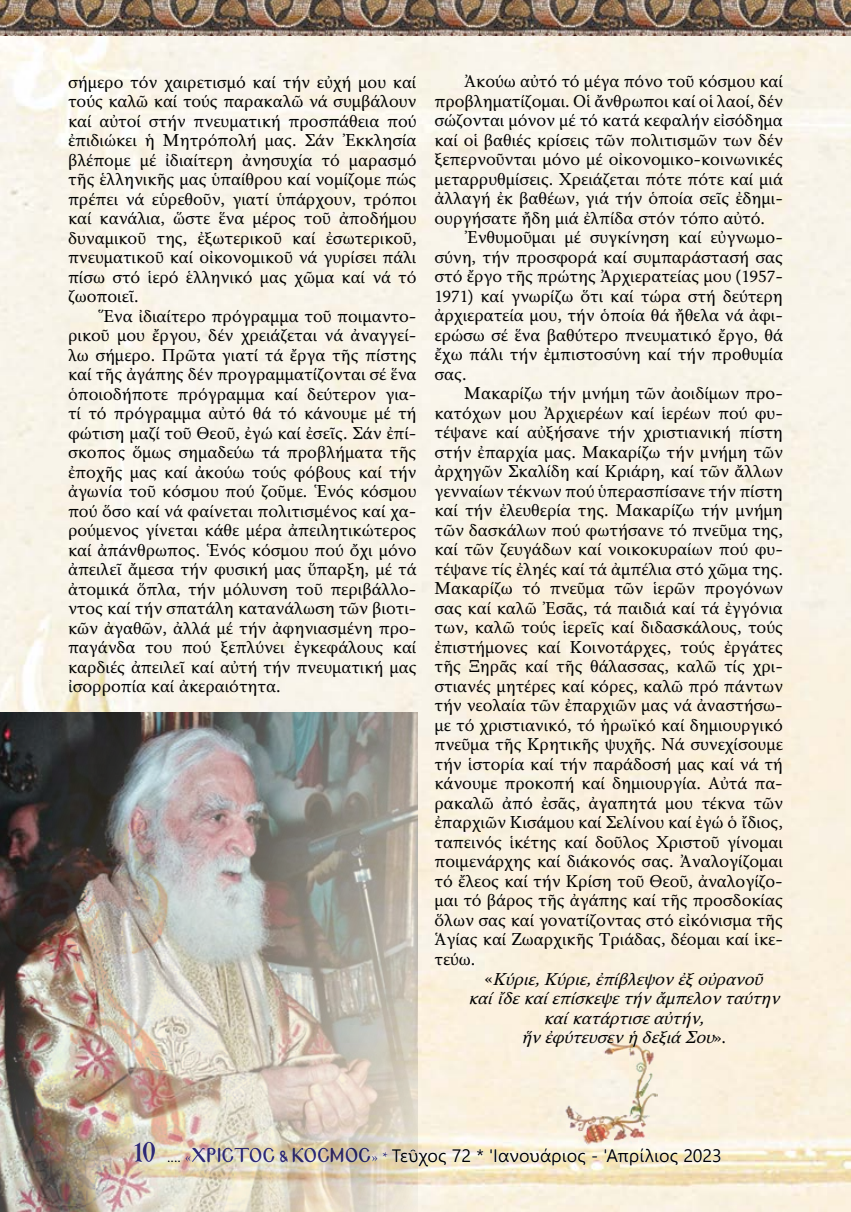
<style>
.page{position:relative;width:851px;height:1212px;background:#fff}
.page>*{position:absolute;margin:0;border:0;box-sizing:border-box;transform-origin:0 0}
.t1{font:18px/19.5px "GFS Elpis";color:#000;text-align:justify}
.t2{font:italic 18px "GFS Elpis";color:#000}
.t3{font:18px "Segoe UI";color:#000}
.s1{font-style:normal}
.s2{font-family:"Ag Symeon UC";font-size:30px;color:#2e2973}
.s3{font-family:"Minion Pro";font-size:15px}
.s4{font-family:"Minion Pro";font-size:15px;color:#2e2973}
.s5{font-family:"Mg Byzantine UC Pol Normal";font-size:17.55px;color:#2e2973}
</style>
<div class="page">
<img style="left:0;top:36px;width:850px;height:1176px">
<img style="left:0;top:0;width:850px;height:36px">
<img style="left:0;top:713px;width:417px;height:499px">
<img style="left:560px;top:1035px;width:97px;height:111px">
<p class="t1" style="left:68px;top:72px;width:350px">σήμερο τόν χαιρετισμό καί τήν εὐχή μου καί τούς καλῶ καί τούς παρακαλῶ νά συμβάλουν καί αὐτοί στήν πνευματική προσπάθεια πού ἐπιδιώκει ἡ Μητρόπολή μας. Σάν Ἐκκλησία βλέπομε μέ ἰδιαίτερη ἀνησυχία τό μαρασμό τῆς ἑλληνικῆς μας ὑπαίθρου καί νομίζομε πώς πρέπει νά εὑρεθοῦν, γιατί ὑπάρχουν, τρόποι καί κανάλια, ὥστε ἕνα μέρος τοῦ ἀποδήμου δυναμικοῦ της, ἐξωτερικοῦ καί ἐσωτερικοῦ, πνευματικοῦ καί οἰκονομικοῦ νά γυρίσει πάλι πίσω στό ἱερό ἑλληνικό μας χῶμα καί νά τό ζωοποιεῖ.</p>
<p class="t1" style="left:68px;top:306px;width:350px;text-indent:30px">Ἕνα ἰδιαίτερο πρόγραμμα τοῦ ποιμαντο&shy;ρικοῦ μου ἔργου, δέν χρειάζεται νά ἀναγγεί&shy;λω σήμερο. Πρῶτα γιατί τά ἔργα τῆς πίστης καί τῆς ἀγάπης δέν προγραμματίζονται σέ ἕνα ὁποιοδήποτε πρόγραμμα καί δεύτερον για&shy;τί τό πρόγραμμα αὐτό θά τό κάνουμε μέ τή φώτιση μαζί τοῦ Θεοῦ, ἐγώ καί ἐσεῖς. Σάν ἐπί&shy;σκοπος ὅμως σημαδεύω τά προβλήματα τῆς ἐποχῆς μας καί ἀκούω τούς φόβους καί τήν ἀγωνία τοῦ κόσμου πού ζοῦμε. Ἑνός κόσμου πού ὅσο καί νά φαίνεται πολιτισμένος καί χα&shy;ρούμενος γίνεται κάθε μέρα ἀπειλητικώτερος καί ἀπάνθρωπος. Ἑνός κόσμου πού ὄχι μόνο ἀπειλεῖ ἄμεσα τήν φυσική μας ὕπαρξη, μέ τά ἀτομικά ὅπλα, τήν μόλυνση τοῦ περιβάλλο&shy;ντος καί τήν σπατάλη κατανάλωση τῶν βιοτι&shy;κῶν ἀγαθῶν, ἀλλά μέ τήν ἀφηνιασμένη προ&shy;παγάνδα του πού ξεπλύνει ἐγκεφάλους καί καρδιές ἀπειλεῖ καί αὐτή τήν πνευματική μας ἰσορροπία καί ἀκεραιότητα.</p>
<p class="t1" style="left:464px;top:72px;width:320px">Ἀκούω αὐτό τό μέγα πόνο τοῦ κόσμου καί</p>
<p class="t1" style="left:434px;top:91px;width:350px">προβληματίζομαι. Οἱ ἄνθρωποι καί οἱ λαοί, δέν</p>
<p class="t1" style="left:434px;top:111px;width:350px">σώζονται μόνον μέ τό κατά κεφαλήν εἰσόδημα</p>
<p class="t1" style="left:434px;top:130px;width:350px">καί οἱ βαθιές κρίσεις τῶν πολιτισμῶν των δέν</p>
<p class="t1" style="left:434px;top:150px;width:350px">ξεπερνοῦνται μόνο μέ οἰκονομικο-κοινωνικές</p>
<p class="t1" style="left:434px;top:169px;width:350px">μεταρρυθμίσεις. Χρειάζεται πότε πότε καί μιά</p>
<p class="t1" style="left:434px;top:189px;width:350px">ἀλλαγή ἐκ βαθέων, γιά τήν ὁποία σεῖς ἐδημι-</p>
<p class="t1" style="left:434px;top:208px;width:332px">ουργήσατε ἤδη μιά ἐλπίδα στόν τόπο αὐτό.</p>
<p class="t1" style="left:464px;top:228px;width:320px">Ἐνθυμοῦμαι μέ συγκίνηση καί εὐγνωμο-</p>
<p class="t1" style="left:434px;top:247px;width:350px">σύνη, τήν προσφορά καί συμπαράστασή σας</p>
<p class="t1" style="left:434px;top:267px;width:350px">στό ἔργο τῆς πρώτης Ἀρχιερατείας μου (1957-</p>
<p class="t1" style="left:434px;top:286px;width:350px">1971) καί γνωρίζω ὅτι καί τώρα στή δεύτερη</p>
<p class="t1" style="left:434px;top:306px;width:350px">ἀρχιερατεία μου, τήν ὁποία θά ἤθελα νά ἀφι-</p>
<p class="t1" style="left:434px;top:325px;width:350px">ερώσω σέ ἕνα βαθύτερο πνευματικό ἔργο, θά</p>
<p class="t1" style="left:434px;top:345px;width:350px">ἔχω πάλι τήν ἐμπιστοσύνη καί τήν προθυμία</p>
<p class="t1" style="left:434px;top:364px;width:34px">σας.</p>
<p class="t1" style="left:464px;top:384px;width:320px">Μακαρίζω τήν μνήμη τῶν ἀοιδίμων προ-</p>
<p class="t1" style="left:434px;top:403px;width:350px">κατόχων μου Ἀρχιερέων καί ἱερέων πού φυ-</p>
<p class="t1" style="left:434px;top:423px;width:350px">τέψανε καί αὐξήσανε τήν χριστιανική πίστη</p>
<p class="t1" style="left:434px;top:442px;width:350px">στήν ἐπαρχία μας. Μακαρίζω τήν μνήμη τῶν</p>
<p class="t1" style="left:434px;top:462px;width:350px">ἀρχηγῶν Σκαλίδη καί Κριάρη, καί τῶν ἄλλων</p>
<p class="t1" style="left:434px;top:481px;width:350px">γενναίων τέκνων πού ὑπερασπίσανε τήν πίστη</p>
<p class="t1" style="left:434px;top:501px;width:350px">καί τήν ἐλευθερία της. Μακαρίζω τήν μνήμη</p>
<p class="t1" style="left:434px;top:520px;width:350px">τῶν δασκάλων πού φωτήσανε τό πνεῦμα της,</p>
<p class="t1" style="left:434px;top:540px;width:350px">καί τῶν ζευγάδων καί νοικοκυραίων πού φυ-</p>
<p class="t1" style="left:434px;top:559px;width:350px">τέψανε τίς ἐληές καί τά ἀμπέλια στό χῶμα της.</p>
<p class="t1" style="left:434px;top:579px;width:350px">Μακαρίζω τό πνεῦμα τῶν ἱερῶν προγόνων</p>
<p class="t1" style="left:434px;top:598px;width:350px">σας καί καλῶ Ἐσᾶς, τά παιδιά καί τά ἐγγόνια</p>
<p class="t1" style="left:434px;top:618px;width:350px">των, καλῶ τούς ἱερεῖς καί διδασκάλους, τούς</p>
<p class="t1" style="left:434px;top:637px;width:350px">ἐπιστήμονες καί Κοινοτάρχες, τούς ἐργάτες</p>
<p class="t1" style="left:434px;top:657px;width:350px">τῆς Ξηρᾶς καί τῆς θάλασσας, καλῶ τίς χρι-</p>
<p class="t1" style="left:434px;top:676px;width:350px">στιανές μητέρες καί κόρες, καλῶ πρό πάντων</p>
<p class="t1" style="left:434px;top:696px;width:350px">τήν νεολαία τῶν ἐπαρχιῶν μας νά ἀναστήσω-</p>
<p class="t1" style="left:434px;top:715px;width:350px">με τό χριστιανικό, τό ἡρωϊκό καί δημιουργικό</p>
<p class="t1" style="left:434px;top:735px;width:350px">πνεῦμα τῆς Κρητικῆς ψυχῆς. Νά συνεχίσουμε</p>
<p class="t1" style="left:434px;top:754px;width:350px">τήν ἱστορία καί τήν παράδοσή μας καί νά τή</p>
<p class="t1" style="left:434px;top:774px;width:350px">κάνουμε προκοπή καί δημιουργία. Αὐτά πα-</p>
<p class="t1" style="left:434px;top:793px;width:350px">ρακαλῶ ἀπό ἐσᾶς, ἀγαπητά μου τέκνα τῶν</p>
<p class="t1" style="left:434px;top:813px;width:350px">ἐπαρχιῶν Κισάμου καί Σελίνου καί ἐγώ ὁ ἴδιος,</p>
<p class="t1" style="left:434px;top:832px;width:350px">ταπεινός ἱκέτης καί δοῦλος Χριστοῦ γίνομαι</p>
<p class="t1" style="left:434px;top:852px;width:350px">ποιμενάρχης καί διάκονός σας. Ἀναλογίζομαι</p>
<p class="t1" style="left:434px;top:871px;width:350px">τό ἔλεος καί τήν Κρίση τοῦ Θεοῦ, ἀναλογίζο-</p>
<p class="t1" style="left:434px;top:891px;width:350px">μαι τό βάρος τῆς ἀγάπης καί τῆς προσδοκίας</p>
<p class="t1" style="left:434px;top:910px;width:350px">ὅλων σας καί γονατίζοντας στό εἰκόνισμα τῆς</p>
<p class="t1" style="left:434px;top:930px;width:350px">Ἁγίας καί Ζωαρχικῆς Τριάδας, δέομαι καί ἱκε-</p>
<p class="t1" style="left:434px;top:949px;width:42px">τεύω.</p>
<p class="t2" style="left:484px;top:969px;width:284px"><span class="s1">«</span> Κύριε,Κύριε,ἐπίβλεψονἐξοὐρανοῦ</p>
<p class="t2" style="left:468px;top:988px;width:317px">καίἴδεκαίεπίσκεψετήνἄμπελονταύτην</p>
<p class="t2" style="left:543px;top:1008px;width:167px">καίκατάρτισεαὐτήν,</p>
<p class="t2" style="left:521px;top:1027px;width:206px">ἥνἐφύτευσενἡ δεξιά Σου<span class="s1">» .</span></p>
<p class="t3" style="left:134px;top:1139px;width:589px"><span class="s2">10</span> <span class="s3">....</span> <span class="s4">«</span><span class="s5">ΧΡΙΣΤΟΣ &amp; ΚΟΣΜΟΣ</span><span class="s4">» *</span> Τεῦχος 72 * 'Ιανουάριος - 'Απρίλιος 2023</p>
</div>
